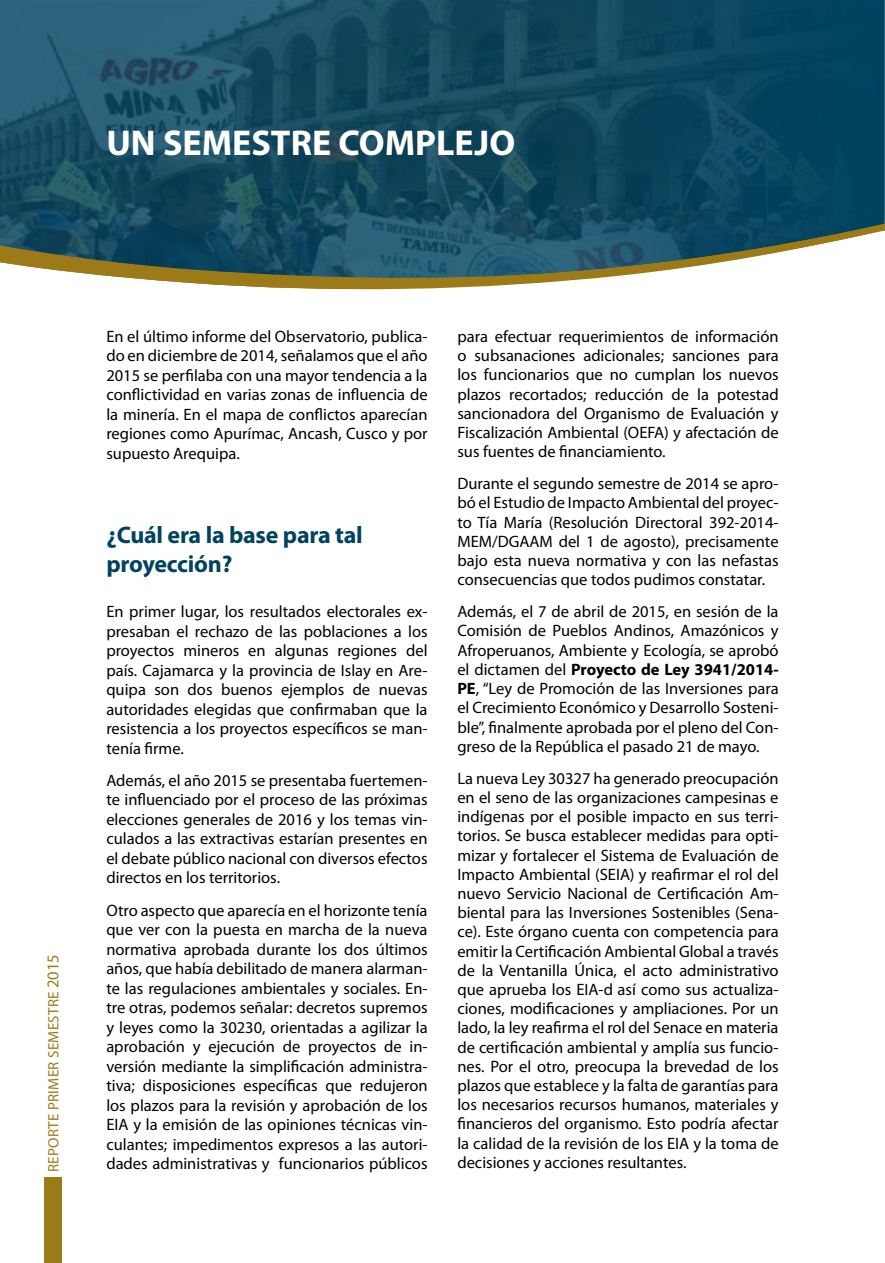
<style>
.page{position:relative;width:885px;height:1263px;background:#fff}
.page>*{position:absolute;margin:0;border:0;box-sizing:border-box;transform-origin:0 0}
.t1{font:700 36px "Myriad Pro";color:#fff}
.t2{font:700 24px/28.8px "Myriad Pro";letter-spacing:-.01em;color:#004360}
.t3{font:16.5px/19.2px "Myriad Pro";color:#000;text-align:justify}
.t4{font:15px "Myriad Pro";letter-spacing:.02em;color:#9d7a18}
.s1{font-size:16.5px}
.s2{font-weight:700}
</style>
<div class="page">
<div style="left:45px;top:1178px;width:17px;height:85px;background:#9d7a18"></div>
<img style="left:0;top:0;width:884px;height:224px">
<svg style="left:0;top:224px;width:884px;height:66px"></svg>
<h1 class="t1" style="left:106px;top:119px;width:410px">UN SEMESTRE COMPLEJO</h1>
<p class="t4" style="left:44px;top:1172px;width:220px;rotate:-90deg">Reporte Primer Semestre <span class="s1">2015</span></p>
<p class="t3" style="left:106px;top:326px;width:323px">En el último informe del Observatorio, publica&shy;do en diciembre de 2014, señalamos que el año 2015 se perfilaba con una mayor tendencia a la conflictividad en varias zonas de influencia de la minería. En el mapa de conflictos aparecían regiones como Apurímac, Ancash, Cusco y por supuesto Arequipa.</p>
<h2 class="t2" style="left:106px;top:520px;width:258px">¿Cuál era la base para tal proyección?</h2>
<p class="t3" style="left:106px;top:602px;width:323px">En primer lugar, los resultados electorales ex&shy;presaban el rechazo de las poblaciones a los proyectos mineros en algunas regiones del país. Cajamarca y la provincia de Islay en Are&shy;quipa son dos buenos ejemplos de nuevas autoridades elegidas que confirmaban que la resistencia a los proyectos específicos se man&shy;tenía firme.</p>
<p class="t3" style="left:106px;top:770px;width:323px">Además, el año 2015 se presentaba fuertemen&shy;te influenciado por el proceso de las próximas elecciones generales de 2016 y los temas vin&shy;culados a las extractivas estarían presentes en el debate público nacional con diversos efectos directos en los territorios.</p>
<p class="t3" style="left:106px;top:900px;width:323px">Otro aspecto que aparecía en el horizonte tenía que ver con la puesta en marcha de la nueva normativa aprobada durante los dos últimos años, que había debilitado de manera alarman&shy;te las regulaciones ambientales y sociales. En&shy;tre otras, podemos señalar: decretos supremos y leyes como la 30230, orientadas a agilizar la aprobación y ejecución de proyectos de in&shy;versión mediante la simplificación administra&shy;tiva; disposiciones específicas que redujeron los plazos para la revisión y aprobación de los EIA y la emisión de las opiniones técnicas vin&shy;culantes; impedimentos expresos a las autori&shy;dades administrativas y funcionarios públicos</p>
<p class="t3" style="left:457px;top:327px;width:323px">para efectuar requerimientos de información o subsanaciones adicionales; sanciones para los funcionarios que no cumplan los nuevos plazos recortados; reducción de la potestad sancionadora del Organismo de Evaluación y Fiscalización Ambiental (OEFA) y afectación de sus fuentes de financiamiento.</p>
<p class="t3" style="left:457px;top:474px;width:323px">Durante el segundo semestre de 2014 se apro&shy;bó el Estudio de Impacto Ambiental del proyec&shy;to Tía María (Resolución Directoral 392-2014- MEM/DGAAM del 1 de agosto), precisamente bajo esta nueva normativa y con las nefastas consecuencias que todos pudimos constatar.</p>
<p class="t3" style="left:457px;top:602px;width:323px">Además, el 7 de abril de 2015, en sesión de la Comisión de Pueblos Andinos, Amazónicos y Afroperuanos, Ambiente y Ecología, se aprobó el dictamen del <span class="s2">Proyecto de Ley 3941/2014- PE</span>, “Ley de Promoción de las Inversiones para el Crecimiento Económico y Desarrollo Sosteni&shy;ble”, finalmente aprobada por el pleno del Con&shy;greso de la República el pasado 21 de mayo.</p>
<p class="t3" style="left:457px;top:768px;width:323px">La nueva Ley 30327 ha generado preocupación en el seno de las organizaciones campesinas e indígenas por el posible impacto en sus terri&shy;torios. Se busca establecer medidas para opti&shy;mizar y fortalecer el Sistema de Evaluación de Impacto Ambiental (SEIA) y reafirmar el rol del nuevo Servicio Nacional de Certificación Am&shy;biental para las Inversiones Sostenibles (Sena&shy;ce). Este órgano cuenta con competencia para emitir la Certificación Ambiental Global a través de la Ventanilla Única, el acto administrativo que aprueba los EIA-d así como sus actualiza&shy;ciones, modificaciones y ampliaciones. Por un lado, la ley reafirma el rol del Senace en materia de certificación ambiental y amplía sus funcio&shy;nes. Por el otro, preocupa la brevedad de los plazos que establece y la falta de garantías para los necesarios recursos humanos, materiales y financieros del organismo. Esto podría afectar la calidad de la revisión de los EIA y la toma de decisiones y acciones resultantes.</p>
</div>
